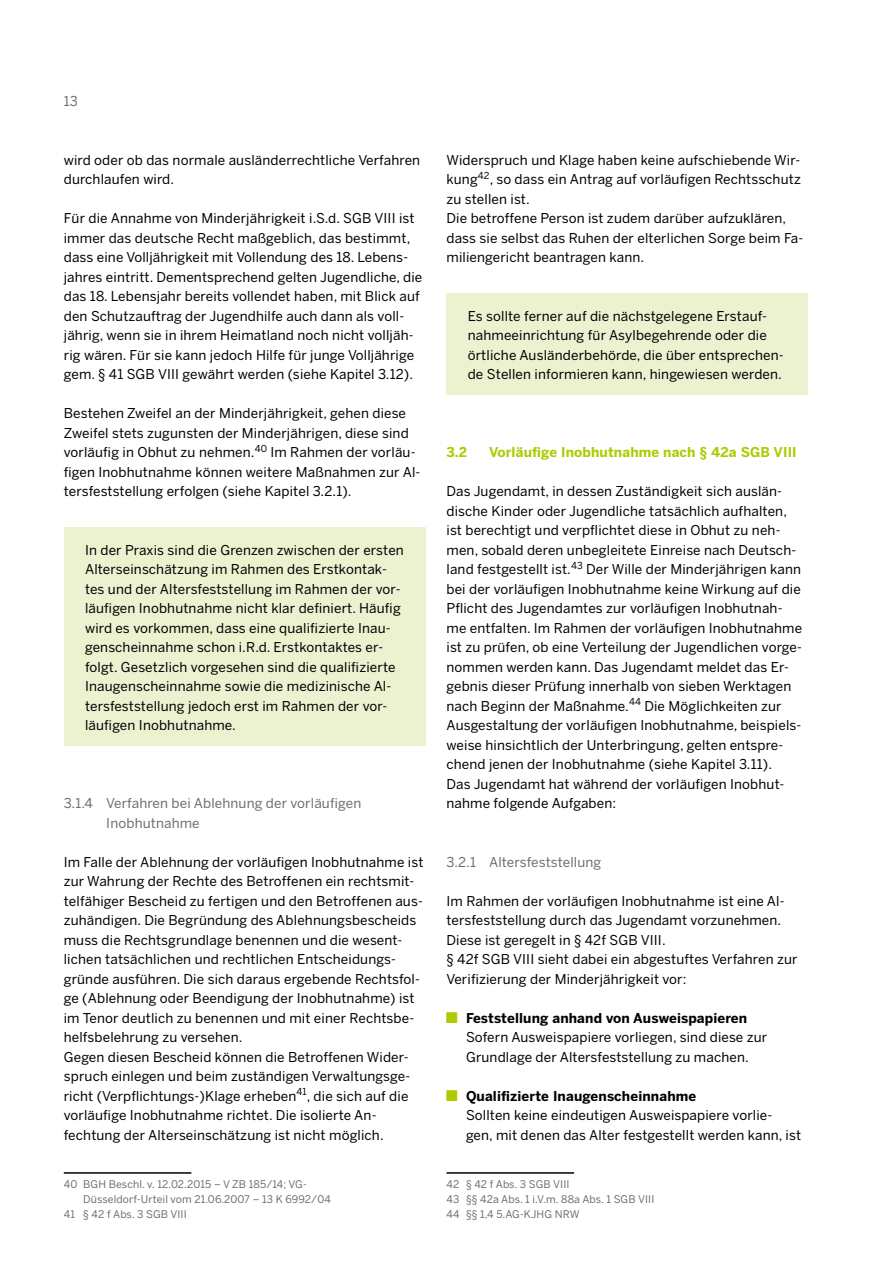
<style>
.page{position:relative;width:893px;height:1263px;background:#fff}
.page>*{position:absolute;margin:0;border:0;box-sizing:border-box;transform-origin:0 0}
.t1{font:13.5px/19.5px "Benton Sans";letter-spacing:.01em;color:#000}
.t2{font:13.5px/19.5px "Benton Sans";letter-spacing:.01em;color:#6e6e6e}
.t3{font:700 13.5px "Benton Sans";letter-spacing:.01em;color:#000}
.t4{font:700 13.5px "Benton Sans";letter-spacing:.01em;color:#afca00}
.t5{font:10.5px/15px "Benton Sans";letter-spacing:.01em;color:#6e6e6e}
</style>
<div class="page">
<div style="left:64px;top:527px;width:361px;height:219px;background:#ecf1d0"></div>
<hr style="left:64px;top:1172px;width:127px;height:2px;background:#000">
<div style="left:446px;top:293px;width:362px;height:102px;background:#ecf1d0"></div>
<hr style="left:446px;top:1172px;width:128px;height:2px;background:#000">
<p class="t2" style="left:64px;top:91px;width:15px">13</p>
<p class="t1" style="left:64px;top:150px;width:358px">wird oder ob das normale ausländerrechtliche Verfahren durchlaufen wird.</p>
<p class="t1" style="left:64px;top:208px;width:360px">Für die Annahme von Minderjährigkeit i.S.d. SGB VIII ist immer das deutsche Recht maßgeblich, das bestimmt, dass eine Volljährigkeit mit Vollendung des 18. Lebens&shy;jahres eintritt. Dementsprechend gelten Jugendliche, die das 18. Lebensjahr bereits vollendet haben, mit Blick auf den Schutzauftrag der Jugendhilfe auch dann als voll&shy;jährig, wenn sie in ihrem Heimatland noch nicht volljäh&shy;rig wären. Für sie kann jedoch Hilfe für junge Volljährige gem. § 41 SGB VIII gewährt werden (siehe Kapitel 3.12).</p>
<p class="t1" style="left:64px;top:403px;width:358px">Bestehen Zweifel an der Minderjährigkeit, gehen diese Zweifel stets zugunsten der Minderjährigen, diese sind vorläufig in Obhut zu nehmen.<sup>40</sup> Im Rahmen der vorläu&shy;figen Inobhutnahme können weitere Maßnahmen zur Al&shy;tersfeststellung erfolgen (siehe Kapitel 3.2.1).</p>
<p class="t1" style="left:85px;top:540px;width:320px">In der Praxis sind die Grenzen zwischen der ersten Alterseinschätzung im Rahmen des Erstkontak&shy;tes und der Altersfeststellung im Rahmen der vor&shy;läufigen Inobhutnahme nicht klar definiert. Häufig wird es vorkommen, dass eine qualifizierte Inau&shy;genscheinnahme schon i.R.d. Erstkontaktes er&shy;folgt. Gesetzlich vorgesehen sind die qualifizierte Inaugenscheinnahme sowie die medizinische Al&shy;tersfeststellung jedoch erst im Rahmen der vor&shy;läufigen Inobhutnahme.</p>
<p class="t2" style="left:106px;top:793px;width:256px;text-indent:-43px">3.1.4 Verfahren bei Ablehnung der vorläufigen<br>Inobhutnahme</p>
<p class="t1" style="left:64px;top:852px;width:361px">Im Falle der Ablehnung der vorläufigen Inobhutnahme ist zur Wahrung der Rechte des Betroffenen ein rechtsmit&shy;telfähiger Bescheid zu fertigen und den Betroffenen aus&shy;zuhändigen. Die Begründung des Ablehnungsbescheids muss die Rechtsgrundlage benennen und die wesent&shy;lichen tatsächlichen und rechtlichen Entscheidungs&shy;gründe ausführen. Die sich daraus ergebende Rechtsfol&shy;ge (Ablehnung oder Beendigung der Inobhutnahme) ist im Tenor deutlich zu benennen und mit einer Rechtsbe&shy;helfsbelehrung zu versehen.<br>Gegen diesen Bescheid können die Betroffenen Wider&shy;spruch einlegen und beim zuständigen Verwaltungsge&shy;richt (Verpflichtungs-)Klage erheben<sup>41</sup>, die sich auf die vorläufige Inobhutnahme richtet. Die isolierte An&shy;fechtung der Alterseinschätzung ist nicht möglich.</p>
<p class="t5" style="left:64px;top:1176px;width:245px">40 BGH Beschl. v. 12.02.2015 – V ZB 185/14; VG-</p>
<p class="t5" style="left:83px;top:1191px;width:249px">Düsseldorf-Urteil vom 21.06.2007 – 13 K 6992/04</p>
<p class="t5" style="left:64px;top:1206px;width:125px">41 § 42 f Abs. 3 SGB VIII</p>
<p class="t1" style="left:446px;top:150px;width:358px">Widerspruch und Klage haben keine aufschiebende Wir&shy;kung<sup>42</sup>, so dass ein Antrag auf vorläufigen Rechtsschutz zu stellen ist.<br>Die betroffene Person ist zudem darüber aufzuklären, dass sie selbst das Ruhen der elterlichen Sorge beim Fa&shy;miliengericht beantragen kann.</p>
<p class="t1" style="left:468px;top:306px;width:317px">Es sollte ferner auf die nächstgelegene Erstauf&shy;nahmeeinrichtung für Asylbegehrende oder die örtliche Ausländerbehörde, die über entsprechen&shy;de Stellen informieren kann, hingewiesen werden.</p>
<p class="t4" style="left:446px;top:444px;width:22px">3.2</p>
<p class="t4" style="left:489px;top:444px;width:309px">Vorläufige Inobhutnahme nach § 42a SGB VIII</p>
<p class="t1" style="left:446px;top:481px;width:357px">Das Jugendamt, in dessen Zuständigkeit sich auslän&shy;dische Kinder oder Jugendliche tatsächlich aufhalten, ist berechtigt und verpflichtet diese in Obhut zu neh&shy;men, sobald deren unbegleitete Einreise nach Deutsch&shy;land festgestellt ist.<sup>43</sup> Der Wille der Minderjährigen kann bei der vorläufigen Inobhutnahme keine Wirkung auf die Pflicht des Jugendamtes zur vorläufigen Inobhutnah&shy;me entfalten. Im Rahmen der vorläufigen Inobhutnahme ist zu prüfen, ob eine Verteilung der Jugendlichen vorge&shy;nommen werden kann. Das Jugendamt meldet das Er&shy;gebnis dieser Prüfung innerhalb von sieben Werktagen nach Beginn der Maßnahme.<sup>44</sup> Die Möglichkeiten zur Ausgestaltung der vorläufigen Inobhutnahme, beispiels&shy;weise hinsichtlich der Unterbringung, gelten entspre&shy;chend jenen der Inobhutnahme (siehe Kapitel 3.11).<br>Das Jugendamt hat während der vorläufigen Inobhut&shy;nahme folgende Aufgaben:</p>
<p class="t2" style="left:446px;top:852px;width:156px">3.2.1 Altersfeststellung</p>
<p class="t1" style="left:446px;top:891px;width:353px">Im Rahmen der vorläufigen Inobhutnahme ist eine Al&shy;tersfeststellung durch das Jugendamt vorzunehmen.<br>Diese ist geregelt in § 42f SGB VIII.<br>§ 42f SGB VIII sieht dabei ein abgestuftes Verfahren zur Verifizierung der Minderjährigkeit vor:</p>
<p class="t3" style="left:466px;top:1010px;width:283px">Feststellung anhand von Ausweispapieren</p>
<p class="t1" style="left:466px;top:1027px;width:303px">Sofern Ausweispapiere vorliegen, sind diese zur<br>Grundlage der Altersfeststellung zu machen.</p>
<p class="t3" style="left:466px;top:1088px;width:232px">Qualifizierte Inaugenscheinnahme</p>
<p class="t1" style="left:466px;top:1105px;width:337px">Sollten keine eindeutigen Ausweispapiere vorlie&shy;gen, mit denen das Alter festgestellt werden kann, ist</p>
<p class="t5" style="left:446px;top:1176px;width:209px">42 § 42 f Abs. 3 SGB VIII<br>43 §§ 42a Abs. 1 i.V.m. 88a Abs. 1 SGB VIII<br>44 §§ 1,4 5.AG-KJHG NRW</p>
</div>
